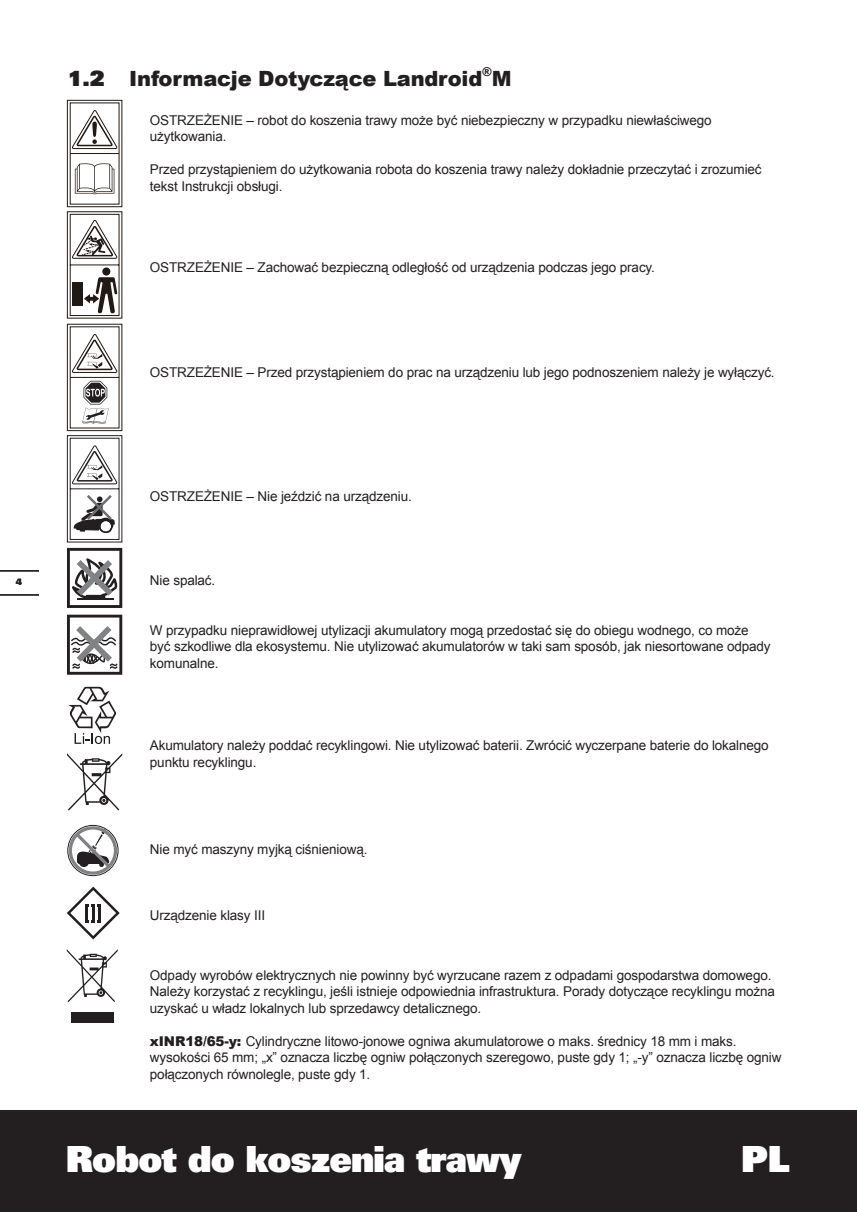
<style>
.page{position:relative;width:857px;height:1212px;background:#fff}
.page>*{position:absolute;margin:0;border:0;box-sizing:border-box;transform-origin:0 0}
.t1{font:900 36px "Univers";letter-spacing:-.025em;color:#fff}
.t2{font:900 21px "Arial";letter-spacing:-.01em;color:#231f20}
.t3{font:13.5px/16.5px "Arial";letter-spacing:-.01em;color:#231f20}
.t4{font:900 12.3px "Arial";color:#231f20}
.t5{font:900 9px "Univers";color:#231f20}
.s1{font-family:"Univers"}
.s2{font-weight:900}
</style>
<div class="page">
<div style="left:0;top:1110px;width:857px;height:102px;background:#231f20"></div>
<hr style="left:0;top:594px;width:38px;height:2px;background:#000">
<hr style="left:0;top:570px;width:38px;height:2px;background:#000">
<svg style="left:67px;top:615px;width:55px;height:60px"></svg>
<svg style="left:67px;top:100px;width:56px;height:508px"></svg>
<div style="left:67px;top:825px;width:51px;height:51px;border:1px solid #231f20;border-radius:50%"></div>
<svg style="left:69px;top:826px;width:48px;height:49px"></svg>
<svg style="left:67px;top:949px;width:51px;height:53px"></svg>
<div style="left:71px;top:1012px;width:42px;height:11px;background:#231f20"></div>
<svg style="left:67px;top:753px;width:55px;height:57px"></svg>
<svg style="left:68px;top:687px;width:48px;height:57px"></svg>
<svg style="left:67px;top:886px;width:53px;height:53px"></svg>
<hr style="left:98px;top:906px;width:3px;height:15px;background:#231f20">
<p class="t5" style="left:16px;top:576px;width:8px">4</p>
<h2 class="t2" style="left:68px;top:63px;width:416px"><span class="s1">1.2</span> Informacje Dotyczące Landroid</h2>
<p class="t4" style="left:482px;top:63px;width:11px">®</p>
<h2 class="t2" style="left:492px;top:63px;width:21px">M</h2>
<p class="t3" style="left:150px;top:112px;width:563px">OSTRZEŻENIE – robot do koszenia trawy może być niebezpieczny w przypadku niewłaściwego użytkowania.</p>
<p class="t3" style="left:150px;top:161px;width:613px">Przed przystąpieniem do użytkowania robota do koszenia trawy należy dokładnie przeczytać i zrozumieć tekst Instrukcji obsługi.</p>
<p class="t3" style="left:150px;top:259px;width:506px">OSTRZEŻENIE – Zachować bezpieczną odległość od urządzenia podczas jego pracy.</p>
<p class="t3" style="left:150px;top:364px;width:626px">OSTRZEŻENIE – Przed przystąpieniem do prac na urządzeniu lub jego podnoszeniem należy je wyłączyć.</p>
<p class="t3" style="left:150px;top:488px;width:263px">OSTRZEŻENIE – Nie jeździć na urządzeniu.</p>
<p class="t3" style="left:150px;top:572px;width:67px">Nie spalać.</p>
<p class="t3" style="left:150px;top:622px;width:622px">W przypadku nieprawidłowej utylizacji akumulatory mogą przedostać się do obiegu wodnego, co może być szkodliwe dla ekosystemu. Nie utylizować akumulatorów w taki sam sposób, jak niesortowane odpady komunalne.</p>
<p class="t3" style="left:150px;top:737px;width:620px">Akumulatory należy poddać recyklingowi. Nie utylizować baterii. Zwrócić wyczerpane baterie do lokalnego punktu recyklingu.</p>
<p class="t3" style="left:150px;top:841px;width:219px">Nie myć maszyny myjką ciśnieniową.</p>
<p class="t3" style="left:150px;top:907px;width:117px">Urządzenie klasy III</p>
<p class="t3" style="left:150px;top:967px;width:626px">Odpady wyrobów elektrycznych nie powinny być wyrzucane razem z odpadami gospodarstwa domowego.<br>Należy korzystać z recyklingu, jeśli istnieje odpowiednia infrastruktura. Porady dotyczące recyklingu można uzyskać u władz lokalnych lub sprzedawcy detalicznego.</p>
<p class="t3" style="left:150px;top:1033px;width:633px"><span class="s2">xINR18/65-y:</span> Cylindryczne litowo-jonowe ogniwa akumulatorowe o maks. średnicy 18 mm i maks. wysokości 65 mm; „x” oznacza liczbę ogniw połączonych szeregowo, puste gdy 1; „-y” oznacza liczbę ogniw połączonych równolegle, puste gdy 1.</p>
<h1 class="t1" style="left:66px;top:1135px;width:457px">Robot do koszenia trawy</h1>
<h1 class="t1" style="left:741px;top:1135px;width:50px">PL</h1>
</div>
